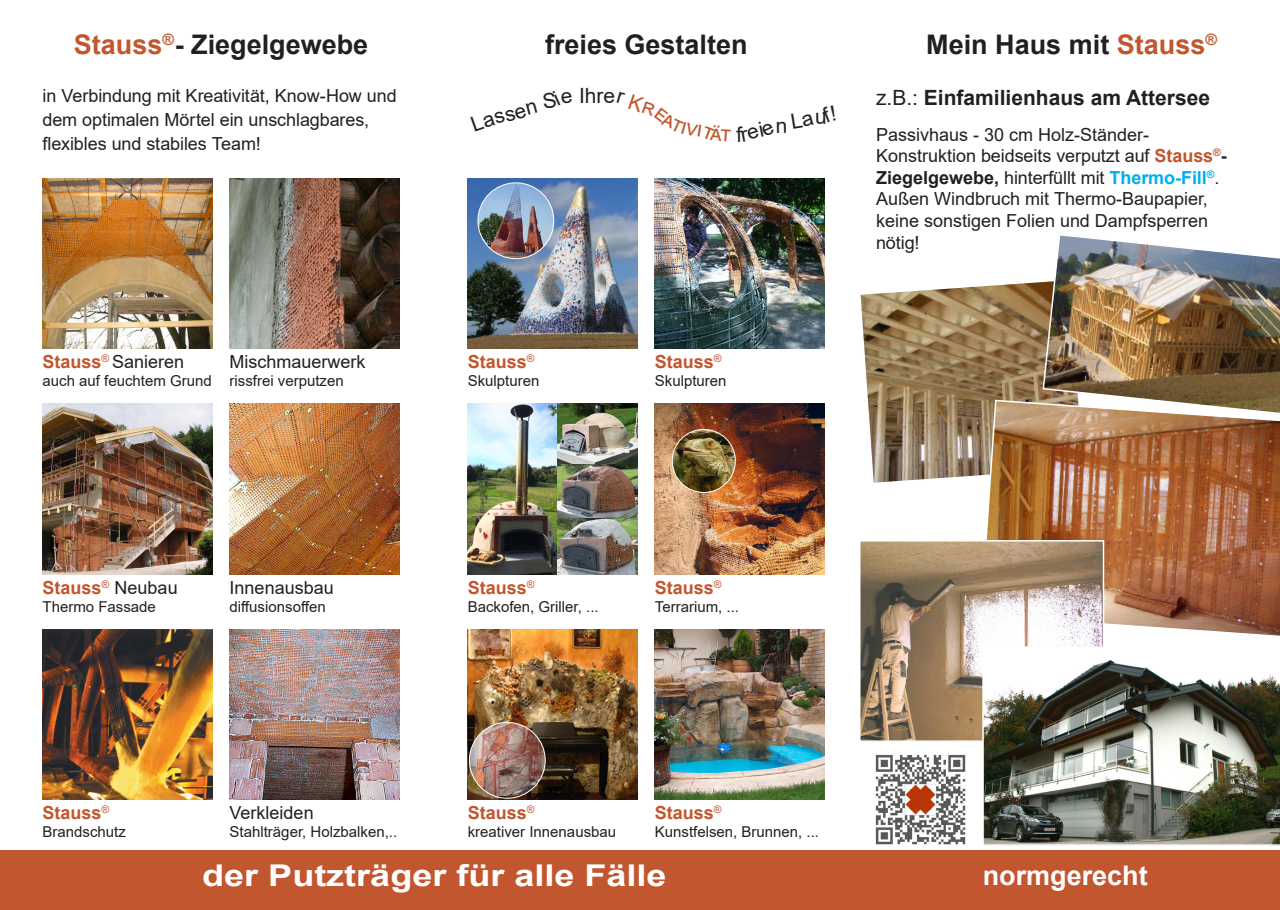
<style>
.page{position:relative;width:1280px;height:910px;background:#fff}
.page>*{position:absolute;margin:0;border:0;box-sizing:border-box;transform-origin:0 0}
.t1{font:700 30px "Arial";color:#fff;scale:1.2 1}
.t2{font:700 27px "Arial";color:#231f20}
.t3{font:700 27px "Arial";color:#fff}
.t4{font:700 21px "Arial";color:#231f20}
.t5{font:21px "Arial";color:#231f20}
.t6{font:18px/21.6px "Arial";color:#231f20}
.t7{font:700 18px "Arial";color:#c2562e}
.t8{font:700 15.75px "Arial";color:#c2562e}
.t9{font:15px "Arial";color:#231f20}
.s1{color:#c2562e}
.s2{font-weight:400}
.s3{font-weight:700;color:#c2562e}
.s4{font-weight:700}
.s5{font-weight:700;color:#00aeef}
.s6{font-weight:400;color:#231f20}
</style>
<div class="page">
<div style="left:0;top:850px;width:1280px;height:60px;background:#c2562e"></div>
<svg style="left:860px;top:282px;width:182px;height:201px;background:#a0896a"></svg>
<img style="left:979px;top:399px;width:301px;height:237px">
<img style="left:862px;top:543px;width:239px;height:196px">
<div style="left:859px;top:540px;width:245px;height:202px;border:2px solid #fff"></div>
<img style="left:982px;top:646px;width:298px;height:200px">
<img style="left:1042px;top:235px;width:238px;height:185px">
<img style="left:230px;top:179px;width:170px;height:170px">
<img style="left:43px;top:179px;width:170px;height:170px">
<img style="left:468px;top:179px;width:170px;height:170px">
<img style="left:478px;top:183px;width:76px;height:76px;border-radius:38px">
<div style="left:478px;top:182px;width:76px;height:77px;border:1px solid #fff;border-radius:50%"></div>
<img style="left:468px;top:404px;width:89px;height:170px">
<img style="left:557px;top:404px;width:81px;height:170px">
<img style="left:43px;top:629px;width:170px;height:170px">
<img style="left:43px;top:404px;width:170px;height:170px">
<img style="left:230px;top:404px;width:170px;height:170px">
<img style="left:230px;top:629px;width:170px;height:170px">
<img style="left:468px;top:629px;width:170px;height:170px">
<img style="left:469px;top:722px;width:76px;height:74px">
<div style="left:469px;top:722px;width:77px;height:77px;border:1px solid #fff;border-radius:50%"></div>
<img style="left:655px;top:179px;width:170px;height:170px">
<img style="left:655px;top:404px;width:170px;height:170px">
<img style="left:672px;top:430px;width:63px;height:62px">
<div style="left:672px;top:429px;width:64px;height:64px;border:1px solid #fff;border-radius:50%"></div>
<img style="left:655px;top:629px;width:170px;height:170px">
<img style="left:875px;top:754px;width:91px;height:91px">
<h2 class="t2" style="left:74px;top:25px;width:296px"><span class="s1">Stauss</span><sup>®</sup>- Ziegelgewebe</h2>
<p class="t8" style="left:1205px;top:28px;width:13px">®</p>
<h2 class="t2" style="left:545px;top:25px;width:204px">freies Gestalten</h2>
<h2 class="t2" style="left:926px;top:25px;width:281px">Mein Haus mit <span class="s1">Stauss</span></h2>
<p class="t6" style="left:43px;top:84px;width:356px;line-height:24px">in Verbindung mit Kreativität, Know-How und dem optimalen Mörtel ein unschlagbares, flexibles und stabiles Team!</p>
<p class="t5" style="left:579px;top:81px;width:38px">Ihre</p>
<p class="t4" style="left:876px;top:82px;width:336px"><span class="s2">z.B.:</span> Einfamilienhaus am Attersee</p>
<p class="t6" style="left:876px;top:123px;width:352px">Passivhaus - 30 cm Holz-Ständer-Konstruktion beidseits verputzt auf <span class="s3">Stauss</span><sup>®</sup><span class="s4">- Ziegelgewebe,</span> hinterfüllt mit <span class="s5">Thermo-Fill</span><sup>®</sup>.<br>Außen Windbruch mit Thermo-Baupapier, keine sonstigen Folien und Dampfsperren nötig!</p>
<p class="t6" style="left:43px;top:351px;width:143px"><span class="s3">Stauss</span><sup>®</sup> Sanieren</p>
<p class="t9" style="left:43px;top:371px;width:171px">auch auf feuchtem Grund</p>
<p class="t6" style="left:230px;top:351px;width:138px">Mischmauerwerk</p>
<p class="t9" style="left:230px;top:371px;width:116px">rissfrei verputzen</p>
<p class="t7" style="left:468px;top:349px;width:68px">Stauss<sup>®</sup></p>
<p class="t9" style="left:468px;top:371px;width:73px">Skulpturen</p>
<p class="t7" style="left:655px;top:349px;width:68px">Stauss<sup>®</sup></p>
<p class="t9" style="left:655px;top:371px;width:73px">Skulpturen</p>
<p class="t7" style="left:43px;top:574px;width:137px">Stauss<sup>®</sup> <span class="s6">Neubau</span></p>
<p class="t9" style="left:43px;top:596px;width:115px">Thermo Fassade</p>
<p class="t6" style="left:230px;top:576px;width:106px">Innenausbau</p>
<p class="t9" style="left:230px;top:596px;width:98px">diffusionsoffen</p>
<p class="t7" style="left:468px;top:574px;width:68px">Stauss<sup>®</sup></p>
<p class="t9" style="left:468px;top:596px;width:132px">Backofen, Griller, ...</p>
<p class="t7" style="left:655px;top:574px;width:68px">Stauss<sup>®</sup></p>
<p class="t9" style="left:655px;top:596px;width:86px">Terrarium, ...</p>
<p class="t7" style="left:43px;top:800px;width:68px">Stauss<sup>®</sup></p>
<p class="t9" style="left:43px;top:821px;width:85px">Brandschutz</p>
<p class="t6" style="left:230px;top:802px;width:86px">Verkleiden</p>
<p class="t9" style="left:230px;top:821px;width:169px">Stahlträger, Holzbalken,..</p>
<p class="t7" style="left:468px;top:800px;width:68px">Stauss<sup>®</sup></p>
<p class="t9" style="left:468px;top:821px;width:150px">kreativer Innenausbau</p>
<p class="t7" style="left:655px;top:800px;width:68px">Stauss<sup>®</sup></p>
<p class="t9" style="left:655px;top:821px;width:166px">Kunstfelsen, Brunnen, ...</p>
<h1 class="t1" style="left:202px;top:855px;width:388px">der Putzträger für alle Fälle</h1>
<h2 class="t3" style="left:983px;top:856px;width:167px">normgerecht</h2>
</div>
